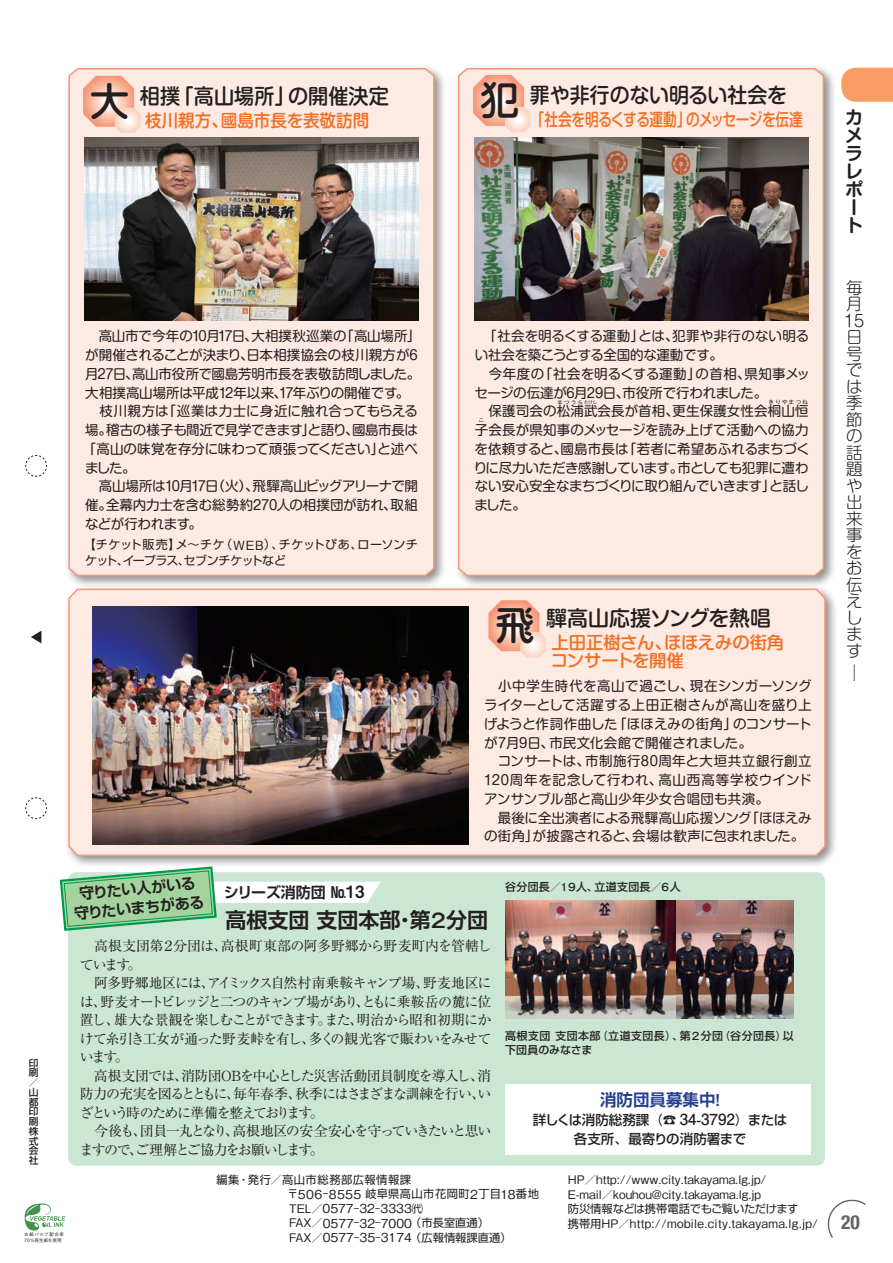
<style>
.page{position:relative;width:893px;height:1263px;background:#fff}
.page>*{position:absolute;margin:0;border:0;box-sizing:border-box;transform-origin:0 0}
.t1{font:500 21px "Shin M Go Pro";color:#231f20;scale:.96 1}
.t2{font:500 21px "Shin M Go Pro";color:#231f20;scale:.95 1}
.t3{font:700 21px "Shin Go Pro De";color:#231f20}
.t4{font:500 21px "Shin M Go Pro";color:#231f20}
.t5{font:700 condensed 19.5px "Helvetica Neue";color:#636366}
.t6{font:700 18px/18px "Shin M Go Pro De";color:#231f20}
.t7{font:500 17.4px/18px "Shin M Go Pro";letter-spacing:-.02em;color:#f36e21}
.t8{font:500 17.4px "Shin M Go Pro";letter-spacing:-.02em;color:#f36e21;scale:.79 1}
.t9{font:500 17.4px "Shin M Go Pro";color:#f36e21;scale:.95 1}
.t10{font:16.95px "Midashi Go Pro MB31";color:#231f20}
.t11{font:300 16.5px/16.5px "Shin M Go Pro";color:#231f20}
.t12{font:700 16.5px "Shin Go Pro De";color:#253f8e}
.t13{font:700 15px/19.5px "Shin Go Pro De";letter-spacing:-.01em;color:#231f20;text-align:center}
.t14{font:13.95px/18.5px "Ryumin Pro";letter-spacing:-.075em;color:#231f20}
.t15{font:13.5px/18.8px "Shin M Go Pro";letter-spacing:-.005em;color:#231f20}
.t16{font:13.5px/18.8px "Shin M Go Pro";letter-spacing:.015em;color:#231f20}
.t17{font:500 13.5px/19.5px "Shin Go Pro";letter-spacing:-.015em;color:#231f20;text-align:center}
.t18{font:500 12.3px "Gothic BBB Pro";color:#231f20}
.t19{font:12px/15.8px "Shin Go Pro";letter-spacing:-.02em;color:#231f20}
.t20{font:500 11.85px/14.7px "Gothic BBB Pro";color:#231f20}
.t21{font:500 11.85px "Gothic BBB Pro";letter-spacing:.025em;color:#231f20}
.t22{font:11.25px/14.4px "Shin Go Pro";color:#231f20}
.t23{font:11.25px/14.4px "Shin Go Pro";letter-spacing:.04em;color:#231f20}
.t24{font:11.25px "Shin Go Pro";letter-spacing:-.02em;color:#231f20}
.t25{font:500 10.95px/13.5px "Shin Go Pro";letter-spacing:.03em;color:#231f20}
.t26{font:500 9.75px/9.8px "Shin Go Pro";color:#231f20;text-align:justify}
.t27{font:500 5.4px "Gothic BBB Pro";letter-spacing:.12em;color:#231f20;scale:1.11 1}
.t28{font:500 4.8px "Gothic BBB Pro";letter-spacing:.105em;color:#231f20;scale:1.25 1}
.t29{font:500 4.5px/6px "Gothic BBB Pro";letter-spacing:.05em;color:#231f20}
.s1{font-size:39px}
.s2{font-family:"Gothic BBB Pro";font-weight:500;font-size:12.6px}
.s3{font-family:"Futo Go B101 Pro";font-weight:700}
.s4{font-family:"Midashi Go Pro MB31";font-weight:400}
.s5{font-family:"Futo Go B101 Pro";font-weight:700;font-size:15.3px}
.s6{font-family:"Gothic BBB Pro";font-weight:500;font-size:12.3px}
.s7{font-size:11.85px}
.s8{font-family:"Shin Go Pro";font-weight:400;font-size:11.25px}
.s9{font-family:"Gothic BBB Pro";font-weight:500;font-size:11.85px}
</style>
<div class="page">
<svg style="left:827px;top:1199px;width:39px;height:39px"></svg>
<svg style="left:25px;top:455px;width:22px;height:22px"></svg>
<svg style="left:25px;top:797px;width:22px;height:22px"></svg>
<svg style="left:31px;top:631px;width:10px;height:12px"></svg>
<svg style="left:841px;top:68px;width:52px;height:34px;background:#f8a36d"></svg>
<div style="left:68px;top:872px;width:757px;height:294px;background:#cbe6d3;border-radius:9px"></div>
<div style="left:65px;top:64px;width:382px;height:525px;background:#231f20;opacity:.5"></div>
<div style="left:68px;top:67px;width:367px;height:510px;background:#fdeae2"></div>
<div style="left:454px;top:64px;width:382px;height:525px;background:#231f20;opacity:.5"></div>
<div style="left:457px;top:67px;width:368px;height:510px;background:#fdeae2"></div>
<div style="left:64px;top:585px;width:774px;height:283px;background:#231f20;opacity:.5"></div>
<div style="left:68px;top:587px;width:758px;height:270px;background:#fdeae2"></div>
<svg style="left:25px;top:1203px;width:40px;height:27px"></svg>
<img style="left:505px;top:900px;width:172px;height:119px">
<div style="left:505px;top:1084px;width:306px;height:71px;background:#fff"></div>
<svg style="left:59px;top:865px;width:322px;height:66px"></svg>
<svg style="left:83px;top:76px;width:57px;height:57px;background:#faccba"></svg>
<img style="left:84px;top:137px;width:335px;height:183px">
<svg style="left:473px;top:75px;width:57px;height:57px;background:#faccba"></svg>
<img style="left:475px;top:137px;width:333px;height:183px">
<svg style="left:488px;top:600px;width:58px;height:57px;background:#faccbb"></svg>
<img style="left:93px;top:606px;width:375px;height:238px">
<img style="left:677px;top:900px;width:117px;height:119px">
<h1 class="t1" style="left:90px;top:79px;width:313px"><span class="s1">大</span>相撲「高山場所」の開催決定</h1>
<p class="t9" style="left:145px;top:106px;width:237px">枝川親方、國島市長を表敬訪問</p>
<h1 class="t2" style="left:480px;top:78px;width:324px"><span class="s1">犯</span>罪や非行のない明るい社会を</h1>
<p class="t8" style="left:531px;top:105px;width:346px">「社会を明るくする運動」のメッセージを伝達</p>
<p class="t15" style="left:83px;top:325px;width:339px">　高山市で今年の10月17日、大相撲秋巡業の「高山場所」が開催されることが決まり、日本相撲協会の枝川親方が6月27日、高山市役所で國島芳明市長を表敬訪問しました。大相撲高山場所は平成12年以来、17年ぶりの開催です。　枝川親方は「巡業は力士に身近に触れ合ってもらえる場。稽古の様子も間近で見学できます」と語り、國島市長は「高山の味覚を存分に味わって頑張ってください」と述べました。<br>　高山場所は10月17日（火）、飛驒高山ビッグアリーナで開催。全幕内力士を含む総勢約270人の相撲団が訪れ、取組などが行われます。</p>
<p class="t19" style="left:84px;top:535px;width:336px">【チケット販売】メ～チケ（<span class="s2">WEB</span>）、チケットぴあ、ローソンチケット、イープラス、セブンチケットなど</p>
<p class="t15" style="left:474px;top:325px;width:337px">　「社会を明るくする運動」とは、犯罪や非行のない明るい社会を築こうとする全国的な運動です。<br>　今年度の「社会を明るくする運動」の首相、県知事メッセージの伝達が６月29日、市役所で行われました。<br>　保護司会の松浦武会長が首相、更生保護女性会桐山恒</p>
<p class="t28" style="left:557px;top:398px;width:34px">まつうらたけし</p>
<p class="t27" style="left:768px;top:397px;width:37px">きりやまつね</p>
<p class="t15" style="left:475px;top:419px;width:335px">子会長が県知事のメッセージを読み上げて活動への協力</p>
<p class="t27" style="left:479px;top:416px;width:7px">こ</p>
<p class="t15" style="left:474px;top:438px;width:338px;text-align:justify">を依頼すると、國島市長は「若者に希望あふれるまちづくりに尽力いただき感謝しています。市としても犯罪に遭わない安心安全なまちづくりに取り組んでいきます」と話しました。</p>
<h1 class="t4" style="left:495px;top:601px;width:277px"><span class="s1">飛</span>驒高山応援ソングを熱唱</h1>
<p class="t7" style="left:551px;top:631px;width:235px">上田正樹さん、ほほえみの街角コンサートを開催</p>
<p class="t16" style="left:484px;top:675px;width:329px">　小中学生時代を高山で過ごし、現在シンガーソングライターとして活躍する上田正樹さんが高山を盛り上げようと作詞作曲した「ほほえみの街角」のコンサートが7月9日、市民文化会館で開催されました。<br>　コンサートは、市制施行80周年と大垣共立銀行創立<br>120周年を記念して行われ、高山西高等学校ウインドアンサンブル部と高山少年少女合唱団も共演。<br>　最後に全出演者による飛驒高山応援ソング「ほほえみの街角」が披露されると、会場は歓声に包まれました。</p>
<p class="t26" style="left:29px;top:1057px;width:11px">印刷／山都印刷株式会社</p>
<p class="t29" style="left:24px;top:1231px;width:41px">古紙パルプ配合率<br>70％再生紙を使用</p>
<p class="t13" style="left:71px;top:882px;width:132px;rotate:-5deg">守りたい人がいる守りたいまちがある</p>
<p class="t13" style="left:224px;top:881px;width:123px">シリーズ消防団 №</p>
<p class="t25" style="left:505px;top:879px;width:177px">谷分団長<span class="s3">／１９</span>人<span class="s3">、</span>立道支団長<span class="s3">／６</span>人</p>
<p class="t10" style="left:346px;top:878px;width:20px">13</p>
<h1 class="t3" style="left:225px;top:902px;width:264px">高根支団支団本部<span class="s4">・</span>第<span class="s4">２</span>分団</h1>
<p class="t14" style="left:80px;top:936px;width:413px">　高根支団第２分団は、高根町東部の阿多野郷から野麦町内を管轄しています。<br>　阿多野郷地区には、アイミックス自然村南乗鞍キャンプ場、野麦地区には、野麦オートビレッジと二つのキャンプ場があり、ともに乗鞍岳の麓に位置し、雄大な景観を楽しむことができます。また、明治から昭和初期にかけて糸引き工女が通った野麦峠を有し、多くの観光客で賑わいをみせています。<br>　高根支団では、消防団OBを中心とした災害活動団員制度を導入し、消防力の充実を図るとともに、毎年春季、秋季にはさまざまな訓練を行い、いざという時のために準備を整えております。<br>　今後も、団員一丸となり、高根地区の安全安心を守っていきたいと思いますので、ご理解とご協力をお願いします。</p>
<p class="t25" style="left:505px;top:1028px;width:290px">高根支団支団本部<span class="s3">（</span>立道支団長<span class="s3">）、</span>第<span class="s3">２</span>分団<span class="s3">（</span>谷分団長<span class="s3">）</span>以下団員のみなさま</p>
<p class="t12" style="left:600px;top:1086px;width:127px">消防団員募集中<span class="s4">！</span></p>
<p class="t17" style="left:533px;top:1108px;width:256px">詳しくは消防総務課<span class="s3">（</span>☎ <span class="s5">34</span><span class="s3">-</span><span class="s5">3792</span><span class="s3">）</span>または各支所<span class="s3">、</span>最寄りの消防署まで</p>
<p class="t23" style="left:287px;top:1171px;width:253px;text-indent:-70px">編集・発行／高山市総務部広報情報課<br>〒<span class="s6">506</span>⊖<span class="s6">8555</span> 岐阜県高山市花岡町<span class="s6">2</span>丁目<span class="s6">18</span>番地</p>
<p class="t18" style="left:289px;top:1199px;width:135px"><span class="s7">TEL</span><span class="s8">／</span>0577<span class="s8">⊖</span>32<span class="s8">⊖</span>3333<span class="s8">㈹</span></p>
<p class="t22" style="left:289px;top:1214px;width:224px"><span class="s9">FAX</span>／<span class="s6">0577</span>⊖<span class="s6">32</span>⊖<span class="s6">7000</span>（市長室直通）<br><span class="s9">FAX</span>／<span class="s6">0577</span>⊖<span class="s6">35</span>⊖<span class="s6">3174</span>（広報情報課直通）</p>
<p class="t20" style="left:568px;top:1171px;width:200px">HP<span class="s8">／</span>http://www.city.takayama.lg.jp/<br>E-mail<span class="s8">／</span>kouhou@city.takayama.lg.jp</p>
<p class="t24" style="left:568px;top:1200px;width:232px">防災情報などは携帯電話でもご覧いただけます</p>
<p class="t21" style="left:568px;top:1214px;width:252px"><span class="s8">携帯用</span>HP<span class="s8">／</span>http://mobile.city.takayama.lg.jp/</p>
<h3 class="t6" style="left:845px;top:106px;width:19px">カメラレポート</h3>
<p class="t11" style="left:844px;top:277px;width:22px">毎月<br>15日号では季節の話題や出来事をお伝えします</p>
<p class="t11" style="left:846px;top:662px;width:18px">│</p>
<h2 class="t5" style="left:841px;top:1210px;width:20px">20</h2>
</div>
